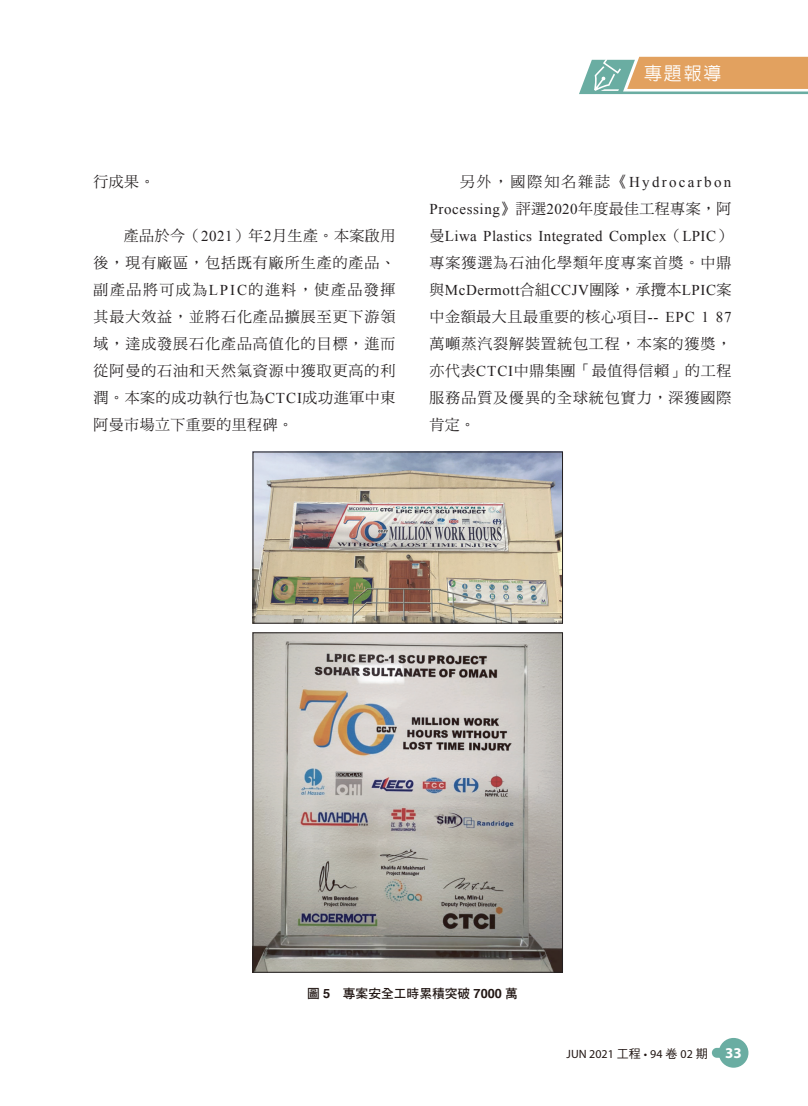
<style>
.page{position:relative;width:808px;height:1106px;background:#fff}
.page>*{position:absolute;margin:0;border:0;box-sizing:border-box;transform-origin:0 0}
.t1{font:500 18px "AR Hei B5";color:#fff}
.t2{font:15px/27px "DF Ming Std W5";letter-spacing:.06em;color:#231f20;text-align:justify}
.t3{font:15px/27px "Times New Roman";letter-spacing:.025em;color:#231f20;text-align:justify}
.t4{font:12.75px "DF Hei Std W7";color:#211613}
.t5{font:12px "Myriad Pro";color:#211613}
.s1{font-family:"Times New Roman"}
.s2{font-family:"DF Ming Std W5"}
.s3{font-family:"Helvetica";font-weight:700}
.s4{font-family:"DF Hei Std W5"}
.s5{font-weight:700;font-size:15px;color:#fff}
</style>
<div class="page">
<svg style="left:579px;top:57px;width:229px;height:37px;background:#ccb082"></svg>
<div style="left:719px;top:1037px;width:29px;height:30px;background:#6aada2;border-radius:50%"></div>
<div style="left:712px;top:1047px;width:26px;height:10px;background:#6aada2;border-radius:5px"></div>
<img style="left:255px;top:453px;width:306px;height:168px">
<img style="left:255px;top:634px;width:306px;height:336px">
<div style="left:253px;top:632px;width:310px;height:340px;border:1px solid #231f20"></div>
<p class="t1" style="left:644px;top:64px;width:79px">專題報導</p>
<p class="t2" style="left:94px;top:168px;width:63px">行成果。</p>
<p class="t2" style="left:94px;top:222px;width:303px;text-indent:30px">產品於今（<span class="s1">2021</span>）年<span class="s1">2</span>月生產。本案啟用後，現有廠區，包括既有廠所生產的產品、副產品將可成為<span class="s1">LPIC</span>的進料，使產品發揮其最大效益，並將石化產品擴展至更下游領域，達成發展石化產品高值化的目標，進而從阿曼的石油和天然氣資源中獲取更高的利潤。本案的成功執行也為<span class="s1">CTCI</span>成功進軍中東阿曼市場立下重要的里程碑。</p>
<p class="t3" style="left:429px;top:168px;width:303px;text-indent:30px"><span class="s2">另外，國際知名雜誌《</span>Hydrocarbon Processing<span class="s2">》評選</span>2020<span class="s2">年度最佳工程專案，阿曼</span>Liwa Plastics Integrated Complex<span class="s2">（</span>LPIC<span class="s2">）</span></p>
<p class="t2" style="left:429px;top:249px;width:303px">專案獲選為石油化學類年度專案首獎。中鼎</p>
<p class="t3" style="left:429px;top:276px;width:303px"><span class="s2">與</span>McDermott<span class="s2">合組</span>CCJV<span class="s2">團隊，承攬本</span>LPIC<span class="s2">案</span></p>
<p class="t2" style="left:429px;top:303px;width:304px">中金額最大且最重要的核心項目<span class="s1">-- EPC 1 87</span>萬噸蒸汽裂解裝置統包工程，本案的獲獎，亦代表<span class="s1">CTCI</span>中鼎集團「最值得信賴」的工程服務品質及優異的全球統包實力，深獲國際肯定。</p>
<p class="t4" style="left:307px;top:986px;width:212px">圖 <span class="s3">5</span>　專案安全工時累積突破 <span class="s3">7000</span> 萬</p>
<p class="t5" style="left:567px;top:1046px;width:177px">JUN 2021 <span class="s4">工程</span> • 94 <span class="s4">卷</span> 02 <span class="s4">期</span> <span class="s5">33</span></p>
</div>
